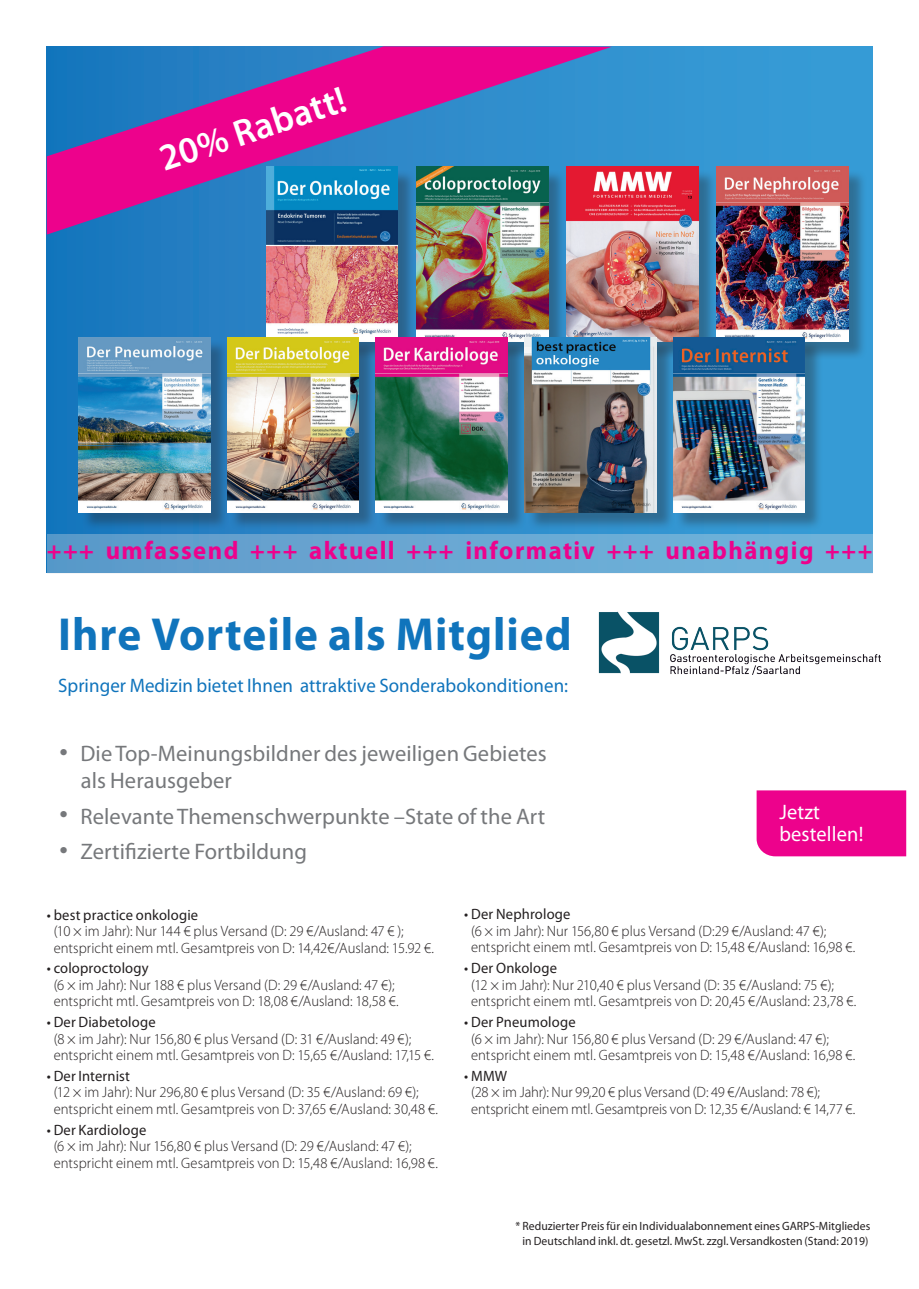
<style>
.page{position:relative;width:919px;height:1289px;background:#fff}
.page>*{position:absolute;margin:0;border:0;box-sizing:border-box;transform-origin:0 0}
.t1{font:700 46.5px "Myriad Pro";letter-spacing:.02em;color:#1074bc}
.t2{font:600 37.5px "Myriad Pro";color:#fff}
.t3{font:700 25.5px "Myriad Pro";letter-spacing:.06em;color:#ed028c}
.t4{font:22.5px/27px "Myriad Pro";letter-spacing:.005em;color:#76787b}
.t5{font:21px/22.5px "Myriad Pro";letter-spacing:.01em;color:#fff}
.t6{font:19.5px "Myriad Pro";letter-spacing:.005em;color:#1074bc}
.t7{font:300 15px/16.5px "Myriad Pro";letter-spacing:.005em;color:#231f20}
.t8{font:15px "Myriad Pro";letter-spacing:.01em;color:#231f20}
.t9{font:12px/15px "Myriad Pro";letter-spacing:.005em;color:#231f20;text-align:center}
.s1{font-size:30px}
</style>
<div class="page">
<div style="left:47px;top:47px;width:825px;height:525px;background:linear-gradient(to right,#1e77bd,#3b9fd8)"></div>
<img style="left:598px;top:611px;width:282px;height:64px">
<div style="left:47px;top:534px;width:825px;height:39px;background:linear-gradient(to right,#5e99c9,#71b5db)"></div>
<div style="left:756px;top:790px;width:150px;height:66px;background:#ed028c"></div>
<svg style="left:47px;top:46px;width:564px;height:188px"></svg>
<div style="left:418px;top:169px;width:148px;height:191px;background:#231f20;opacity:.35"></div>
<img style="left:416px;top:167px;width:132px;height:172px">
<div style="left:568px;top:169px;width:148px;height:191px;background:#231f20;opacity:.35"></div>
<img style="left:566px;top:167px;width:132px;height:172px">
<div style="left:268px;top:169px;width:148px;height:191px;background:#231f20;opacity:.35"></div>
<img style="left:266px;top:167px;width:132px;height:172px">
<div style="left:718px;top:169px;width:148px;height:191px;background:#231f20;opacity:.35"></div>
<img style="left:716px;top:167px;width:132px;height:175px">
<div style="left:81px;top:339px;width:148px;height:192px;background:#231f20;opacity:.35"></div>
<img style="left:79px;top:337px;width:131px;height:175px">
<div style="left:229px;top:339px;width:148px;height:192px;background:#231f20;opacity:.35"></div>
<img style="left:227px;top:337px;width:132px;height:175px">
<div style="left:378px;top:339px;width:148px;height:192px;background:#231f20;opacity:.35"></div>
<img style="left:376px;top:337px;width:131px;height:175px">
<div style="left:675px;top:339px;width:148px;height:192px;background:#231f20;opacity:.35"></div>
<img style="left:673px;top:337px;width:131px;height:175px">
<div style="left:526px;top:339px;width:148px;height:192px;background:#231f20;opacity:.35"></div>
<img style="left:524px;top:337px;width:132px;height:175px">
<h2 class="t2" style="left:153px;top:136px;width:196px;rotate:-18deg">20% Rabatt!</h2>
<h3 class="t3" style="left:47px;top:534px;width:827px">+++ umfassend +++ aktuell +++ informativ +++ unabhängig +++</h3>
<h1 class="t1" style="left:58px;top:604px;width:515px">Ihre Vorteile als Mitglied</h1>
<h3 class="t6" style="left:58px;top:673px;width:511px">Springer Medizin bietet Ihnen attraktive Sonderabokonditionen:</h3>
<h3 class="t4" style="left:81px;top:739px;width:467px;text-indent:-21px"><span class="s1">•</span> Die Top-Meinungsbildner des jeweiligen Gebietes als Herausgeber</h3>
<h3 class="t4" style="left:60px;top:802px;width:487px"><span class="s1">•</span> Relevante Themenschwerpunkte –State of the Art</h3>
<h3 class="t4" style="left:60px;top:837px;width:249px"><span class="s1">•</span> Zertifizierte Fortbildung</h3>
<h3 class="t5" style="left:779px;top:800px;width:85px">Jetzt bestellen!</h3>
<p class="t8" style="left:47px;top:905px;width:153px">• best practice onkologie</p>
<p class="t7" style="left:54px;top:923px;width:382px">(10 × im Jahr): Nur 144 € plus Versand (D: 29 €/Ausland: 47 € ); entspricht einem mtl. Gesamtpreis von D: 14,42€/Ausland: 15.92 €.</p>
<p class="t8" style="left:47px;top:959px;width:103px">• coloproctology</p>
<p class="t7" style="left:54px;top:976px;width:346px">(6 × im Jahr): Nur 188 € plus Versand (D: 29 €/Ausland: 47 €); entspricht mtl. Gesamtpreis von D: 18,08 €/Ausland: 18,58 €.</p>
<p class="t8" style="left:47px;top:1012px;width:110px">• Der Diabetologe</p>
<p class="t7" style="left:54px;top:1030px;width:382px">(8 × im Jahr): Nur 156,80 € plus Versand (D: 31 €/Ausland: 49 €); entspricht einem mtl. Gesamtpreis von D: 15,65 €/Ausland: 17,15 €.</p>
<p class="t8" style="left:47px;top:1066px;width:85px">• Der Internist</p>
<p class="t7" style="left:54px;top:1084px;width:386px">(12 × im Jahr): Nur 296,80 € plus Versand (D: 35 €/Ausland: 69 €); entspricht einem mtl. Gesamtpreis von D: 37,65 €/Ausland: 30,48 €.</p>
<p class="t8" style="left:47px;top:1120px;width:101px">• Der Kardiologe</p>
<p class="t7" style="left:54px;top:1138px;width:386px">(6 × im Jahr): Nur 156,80 € plus Versand (D: 29 €/Ausland: 47 €); entspricht einem mtl. Gesamtpreis von D: 15,48 €/Ausland: 16,98 €.</p>
<p class="t8" style="left:464px;top:905px;width:108px">• Der Nephrologe</p>
<p class="t7" style="left:471px;top:923px;width:386px">(6 × im Jahr): Nur 156,80 € plus Versand (D:29 €/Ausland: 47 €); entspricht einem mtl. Gesamtpreis von D: 15,48 €/Ausland: 16,98 €.</p>
<p class="t8" style="left:464px;top:958px;width:94px">• Der Onkologe</p>
<p class="t7" style="left:471px;top:976px;width:386px">(12 × im Jahr): Nur 210,40 € plus Versand (D: 35 €/Ausland: 75 €); entspricht einem mtl. Gesamtpreis von D: 20,45 €/Ausland: 23,78 €.</p>
<p class="t8" style="left:464px;top:1012px;width:113px">• Der Pneumologe</p>
<p class="t7" style="left:471px;top:1030px;width:386px">(6 × im Jahr): Nur 156,80 € plus Versand (D: 29 €/Ausland: 47 €); entspricht einem mtl. Gesamtpreis von D: 15,48 €/Ausland: 16,98 €.</p>
<p class="t8" style="left:464px;top:1066px;width:44px">• MMW</p>
<p class="t7" style="left:471px;top:1084px;width:385px">(28 × im Jahr): Nur 99,20 € plus Versand (D: 49 €/Ausland: 78 €); entspricht einem mtl. Gesamtpreis von D: 12,35 €/Ausland: € 14,77 €.</p>
<p class="t9" style="left:515px;top:1217px;width:356px">* Reduzierter Preis für ein Individualabonnement eines GARPS-Mitgliedes in Deutschland inkl. dt. gesetzl. MwSt. zzgl. Versandkosten (Stand: 2019)</p>
</div>
